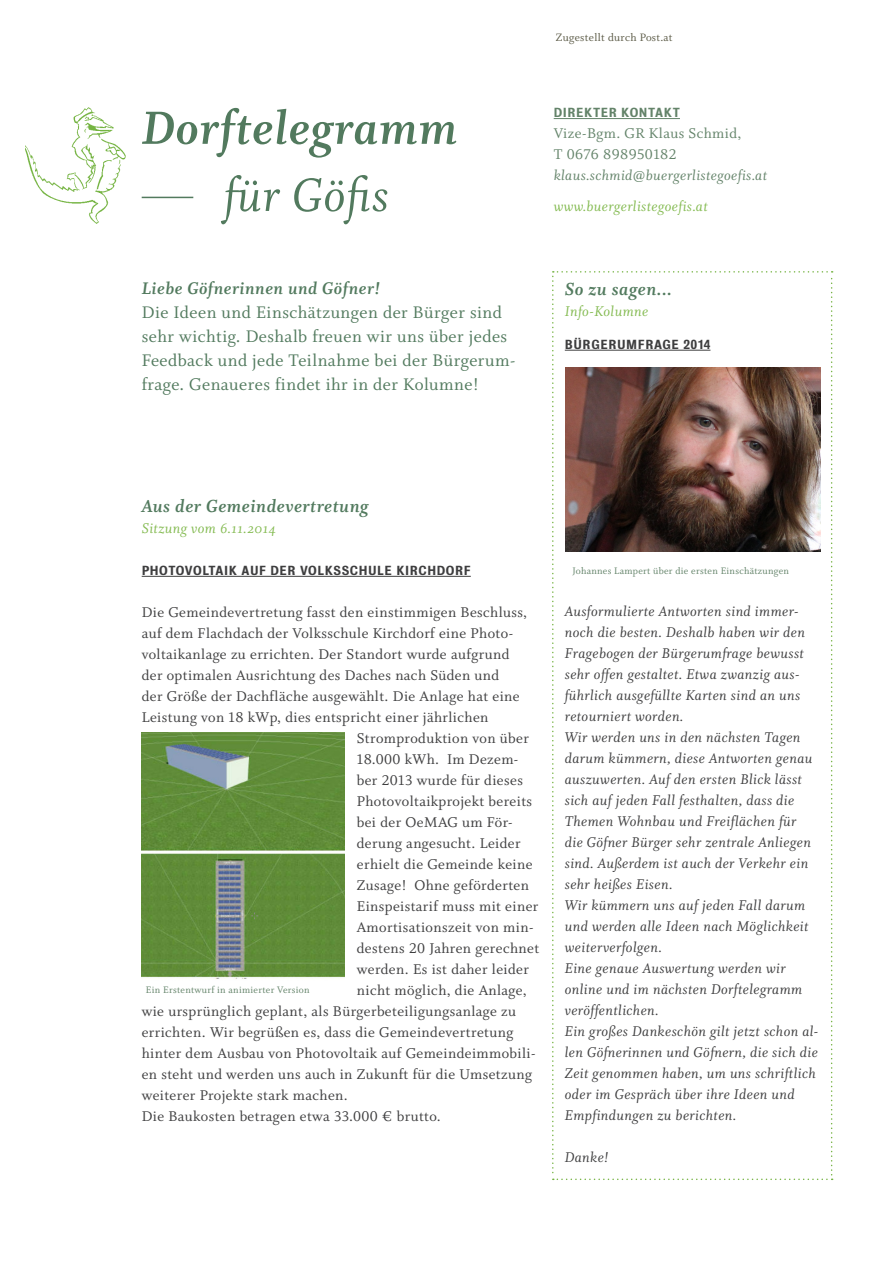
<style>
.page{position:relative;width:893px;height:1263px;background:#fff}
.page>*{position:absolute;margin:0;border:0;box-sizing:border-box;transform-origin:0 0}
.t1{font:52.05px "Whitman Bold Italic LF";letter-spacing:.015em;color:#527a5e}
.t2{font:52.05px "Whitman Italic Os F";letter-spacing:.015em;color:#527a5e}
.t3{font:19.5px "Whitman Bold Italic LF";letter-spacing:.025em;color:#527a5e}
.t4{font:18.75px/24px "Whitman Roman LF";letter-spacing:.025em;color:#527a5e}
.t5{font:18.75px "Whitman Bold Italic LF";letter-spacing:.025em;color:#527a5e}
.t6{font:15.75px "Whitman Roman LF";letter-spacing:.025em;color:#3e3e3f}
.t7{font:15.75px/21px "Whitman Italic Os F";letter-spacing:.025em;color:#3e3e3f}
.t8{font:15.75px "Whitman Italic Os F";letter-spacing:.025em;color:#83ba50}
.t9{font:15.75px "Whitman Roman LF";letter-spacing:.025em;color:#638369}
.t10{font:15.75px "Whitman Italic Os F";letter-spacing:.025em;color:#638369}
.t11{font:500 12px "Bureau Grot";letter-spacing:.05em;color:#3e3e3f}
.t12{font:12px "Whitman Roman LF";letter-spacing:.025em;color:#5a5945}
.t13{font:500 12px "Bureau Grot";letter-spacing:.05em;color:#638369}
.t14{font:10.5px "Whitman Roman LF";letter-spacing:.025em;color:#638369}
</style>
<div class="page">
<svg style="left:552px;top:271px;width:281px;height:909px"></svg>
<hr style="left:565px;top:350px;width:145px;height:1px;background:#3e3e3f">
<hr style="left:554px;top:118px;width:126px;height:1px;background:#638369">
<hr style="left:142px;top:197px;width:51px;height:1px;background:#527a5e">
<hr style="left:142px;top:576px;width:329px;height:1px;background:#3e3e3f">
<img style="left:565px;top:367px;width:256px;height:185px">
<img style="left:26px;top:107px;width:100px;height:116px">
<img style="left:142px;top:733px;width:202px;height:246px">
<p class="t1" style="left:142px;top:99px;width:317px">Dorftelegramm</p>
<p class="t2" style="left:224px;top:166px;width:167px">für Göfis</p>
<p class="t5" style="left:142px;top:278px;width:240px">Liebe Göfnerinnen und Göfner!</p>
<p class="t4" style="left:142px;top:301px;width:375px">Die Ideen und Einschätzungen der Bürger sind sehr wichtig. Deshalb freuen wir uns über jedes Feedback und jede Teilnahme bei der Bürgerum&shy;frage. Genaueres findet ihr in der Kolumne!</p>
<p class="t12" style="left:556px;top:31px;width:118px">Zugestellt durch Post.at</p>
<p class="t13" style="left:554px;top:105px;width:128px">DIREKTER KONTAKT</p>
<p class="t9" style="left:554px;top:124px;width:189px">Vize-Bgm. GR Klaus Schmid,</p>
<p class="t9" style="left:554px;top:145px;width:124px">T 0676 898950182</p>
<p class="t10" style="left:554px;top:166px;width:215px">klaus.schmid@buergerlistegoefis.at</p>
<p class="t8" style="left:554px;top:198px;width:156px">www.buergerlistegoefis.at</p>
<p class="t3" style="left:565px;top:278px;width:109px">So zu sagen...</p>
<p class="t8" style="left:565px;top:302px;width:85px">Info-Kolumne</p>
<p class="t11" style="left:565px;top:337px;width:147px">BÜRGERUMFRAGE 2014</p>
<p class="t3" style="left:142px;top:495px;width:228px">Aus der Gemeindevertretung</p>
<p class="t8" style="left:142px;top:519px;width:136px">Sitzung vom 6.11.2014</p>
<p class="t11" style="left:142px;top:563px;width:331px">PHOTOVOLTAIK AUF DER VOLKSSCHULE KIRCHDORF</p>
<p class="t6" style="left:142px;top:603px;width:387px">Die Gemeindevertretung fasst den einstimmigen Beschluss,</p>
<p class="t6" style="left:142px;top:624px;width:373px">auf dem Flachdach der Volksschule Kirchdorf eine Photo-</p>
<p class="t6" style="left:142px;top:645px;width:369px">voltaikanlage zu errichten. Der Standort wurde aufgrund</p>
<p class="t6" style="left:142px;top:666px;width:359px">der optimalen Ausrichtung des Daches nach Süden und</p>
<p class="t6" style="left:142px;top:687px;width:379px">der Größe der Dachfläche ausgewählt. Die Anlage hat eine</p>
<p class="t6" style="left:142px;top:708px;width:348px">Leistung von 18 kWp, dies entspricht einer jährlichen</p>
<p class="t6" style="left:357px;top:729px;width:174px">Stromproduktion von über</p>
<p class="t6" style="left:357px;top:750px;width:163px">18.000 kWh. Im Dezem-</p>
<p class="t6" style="left:357px;top:771px;width:168px">ber 2013 wurde für dieses</p>
<p class="t6" style="left:357px;top:792px;width:177px">Photovoltaikprojekt bereits</p>
<p class="t6" style="left:357px;top:813px;width:157px">bei der OeMAG um För-</p>
<p class="t6" style="left:357px;top:834px;width:165px">derung angesucht. Leider</p>
<p class="t6" style="left:357px;top:855px;width:177px">erhielt die Gemeinde keine</p>
<p class="t6" style="left:357px;top:876px;width:174px">Zusage! Ohne geförderten</p>
<p class="t6" style="left:357px;top:897px;width:183px">Einspeistarif muss mit einer</p>
<p class="t6" style="left:357px;top:918px;width:178px">Amortisationszeit von min-</p>
<p class="t6" style="left:357px;top:939px;width:184px">destens 20 Jahren gerechnet</p>
<p class="t6" style="left:357px;top:960px;width:174px">werden. Es ist daher leider</p>
<p class="t6" style="left:357px;top:981px;width:171px">nicht möglich, die Anlage,</p>
<p class="t6" style="left:142px;top:1002px;width:376px">wie ursprünglich geplant, als Bürgerbeteiligungsanlage zu</p>
<p class="t6" style="left:142px;top:1023px;width:373px">errichten. Wir begrüßen es, dass die Gemeindevertretung</p>
<p class="t6" style="left:142px;top:1044px;width:395px">hinter dem Ausbau von Photovoltaik auf Gemeindeimmobili-</p>
<p class="t6" style="left:142px;top:1065px;width:392px">en steht und werden uns auch in Zukunft für die Umsetzung</p>
<p class="t6" style="left:142px;top:1086px;width:208px">weiterer Projekte stark machen.</p>
<p class="t6" style="left:142px;top:1107px;width:300px">Die Baukosten betragen etwa 33.000 € brutto.</p>
<p class="t14" style="left:146px;top:984px;width:165px">Ein Erstentwurf in animierter Version</p>
<p class="t14" style="left:572px;top:565px;width:218px">Johannes Lampert über die ersten Einschätzungen</p>
<p class="t7" style="left:565px;top:601px;width:242px">Ausformulierte Antworten sind immer&shy;noch die besten. Deshalb haben wir den Fragebogen der Bürgerumfrage bewusst sehr offen gestaltet. Etwa zwanzig aus&shy;führlich ausgefüllte Karten sind an uns retourniert worden.</p>
<p class="t7" style="left:565px;top:727px;width:249px">Wir werden uns in den nächsten Tagen darum kümmern, diese Antworten genau auszuwerten. Auf den ersten Blick lässt sich auf jeden Fall festhalten, dass die Themen Wohnbau und Freiflächen für die Göfner Bürger sehr zentrale Anliegen sind. Außerdem ist auch der Verkehr ein sehr heißes Eisen.</p>
<p class="t7" style="left:565px;top:895px;width:245px">Wir kümmern uns auf jeden Fall darum und werden alle Ideen nach Möglichkeit weiterverfolgen.</p>
<p class="t7" style="left:565px;top:958px;width:239px">Eine genaue Auswertung werden wir online und im nächsten Dorftelegramm veröffentlichen.</p>
<p class="t7" style="left:565px;top:1021px;width:255px">Ein großes Dankeschön gilt jetzt schon al&shy;len Göfnerinnen und Göfnern, die sich die Zeit genommen haben, um uns schriftlich oder im Gespräch über ihre Ideen und Empfindungen zu berichten.</p>
<p class="t7" style="left:565px;top:1147px;width:46px">Danke!</p>
</div>
